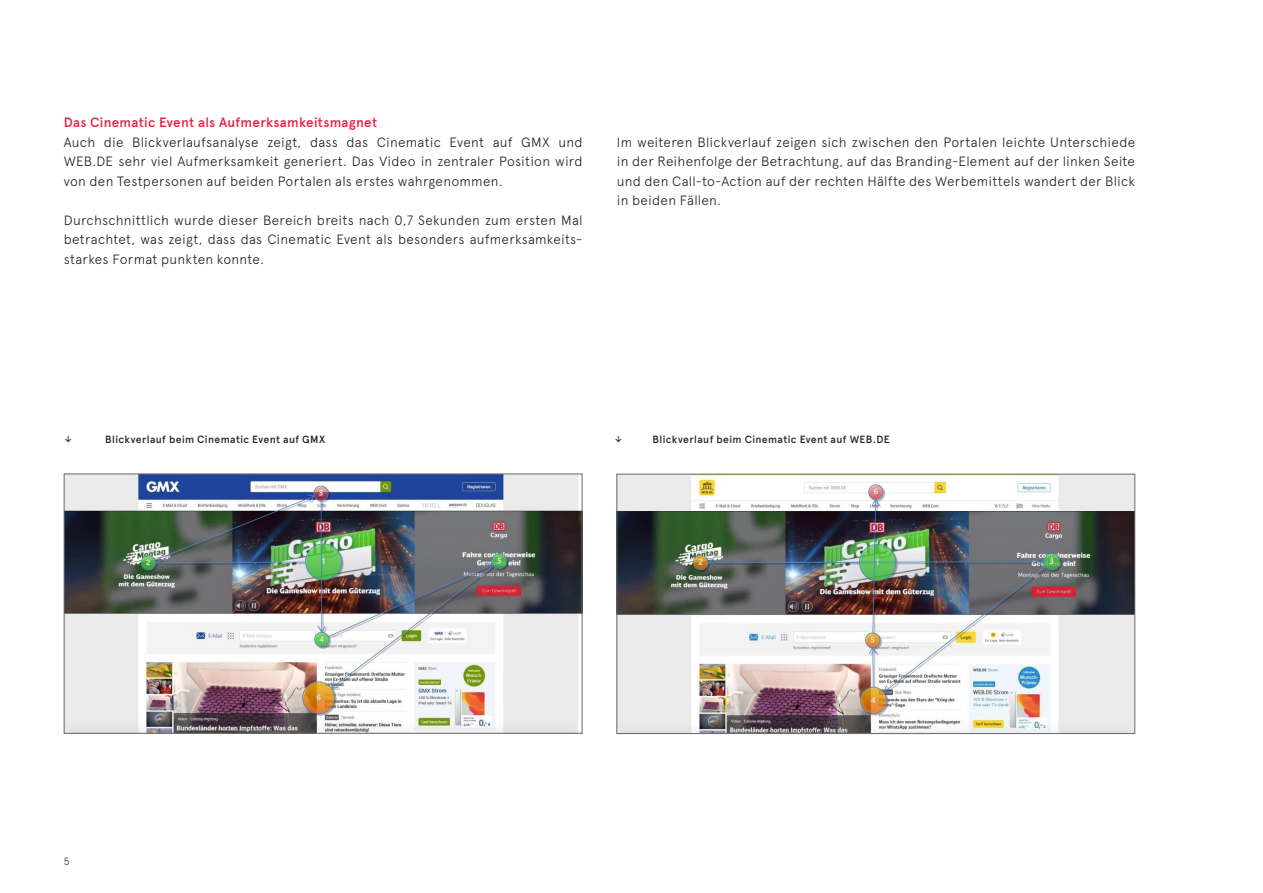
<style>
.page{position:relative;width:1263px;height:893px;background:#fff}
.page>*{position:absolute;margin:0;border:0;box-sizing:border-box;transform-origin:0 0}
.t1{font:300 13.5px/19.5px "Apercu";letter-spacing:.02em;color:#231f20;text-align:justify}
.t2{font:500 13.5px "Apercu";letter-spacing:.02em;color:#ed1a3a}
.t3{font:500 10.5px "Apercu";letter-spacing:.035em;color:#231f20}
.t4{font:300 10.5px "Apercu";color:#231f20}
</style>
<div class="page">
<img style="left:66px;top:475px;width:515px;height:257px">
<div style="left:64px;top:473px;width:519px;height:261px;border:1px solid #6c6d70"></div>
<img style="left:618px;top:476px;width:515px;height:256px">
<div style="left:616px;top:474px;width:519px;height:260px;border:1px solid #6c6d70"></div>
<p class="t2" style="left:64px;top:114px;width:315px">Das Cinematic Event als Aufmerksamkeitsmagnet</p>
<p class="t1" style="left:64px;top:132px;width:520px">Auch die Blickverlaufsanalyse zeigt, dass das Cinematic Event auf GMX und WEB.DE sehr viel Aufmerksamkeit generiert. Das Video in zentraler Position wird von den Testpersonen auf beiden Portalen als erstes wahrgenommen.</p>
<p class="t1" style="left:64px;top:210px;width:520px">Durchschnittlich wurde dieser Bereich breits nach 0,7 Sekunden zum ersten Mal betrachtet, was zeigt, dass das Cinematic Event als besonders aufmerksamkeits&shy;starkes Format punkten konnte.</p>
<p class="t1" style="left:617px;top:132px;width:520px">Im weiteren Blickverlauf zeigen sich zwischen den Portalen leichte Unterschiede in der Reihenfolge der Betrachtung, auf das Branding-Element auf der linken Seite und den Call-to-Action auf der rechten Hälfte des Werbemittels wandert der Blick in beiden Fällen.</p>
<p class="t3" style="left:105px;top:433px;width:221px">Blickverlauf beim Cinematic Event auf GMX</p>
<p class="t3" style="left:653px;top:433px;width:239px">Blickverlauf beim Cinematic Event auf WEB.DE</p>
<p class="t4" style="left:64px;top:855px;width:7px">5</p>
</div>
